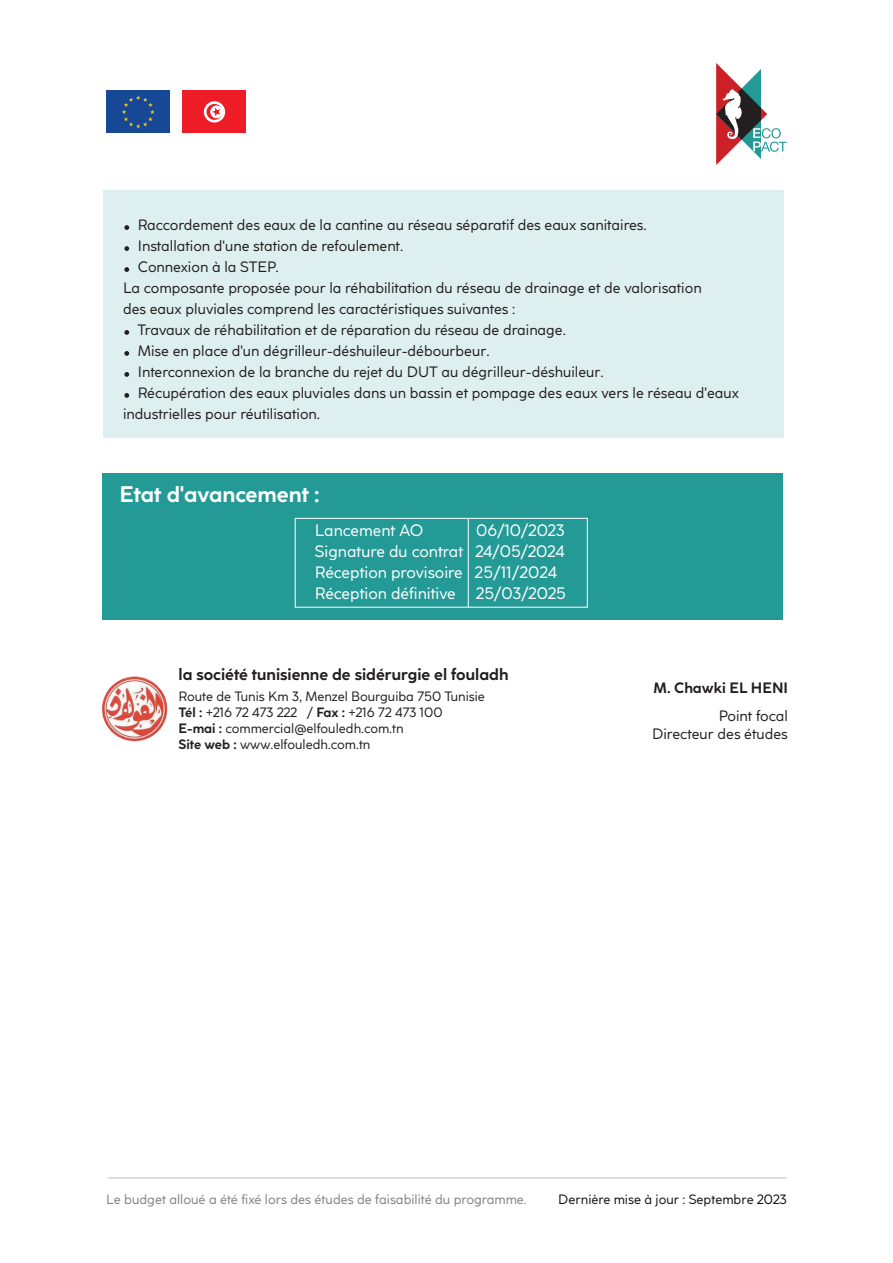
<style>
.page{position:relative;width:893px;height:1263px;background:#fff}
.page>*{position:absolute;margin:0;border:0;box-sizing:border-box;transform-origin:0 0}
.t1{font:700 22.5px "Coco Sharp S";color:#fff}
.t2{font:16.5px/21px "Coco Sharp S";color:#fff}
.t3{font:700 16.5px "Coco Sharp S";color:#231f20}
.t4{font:15px/18px "Coco Sharp S";color:#231f20;text-align:right}
.t5{font:700 15px "Coco Sharp S";color:#231f20}
.t6{font:13.5px/16.2px "Coco Sharp S";color:#231f20}
.t7{font:13.5px "Coco Sharp S";color:#808285}
.t8{font:13.5px "Coco Sharp S";color:#111416}
.s1{font-weight:700}
</style>
<div class="page">
<div style="left:104px;top:191px;width:680px;height:247px;background:#deefef"></div>
<div style="left:102px;top:474px;width:680px;height:146px;background:#249a97"></div>
<div style="left:295px;top:518px;width:292px;height:89px;border:1px solid #fff"></div>
<hr style="left:468px;top:518px;width:1px;height:89px;background:#fff">
<img style="left:101px;top:676px;width:67px;height:66px">
<svg style="left:716px;top:63px;width:71px;height:102px"></svg>
<div style="left:106px;top:91px;width:64px;height:42px;background:#174895"></div>
<svg style="left:122px;top:96px;width:33px;height:32px"></svg>
<div style="left:183px;top:91px;width:63px;height:42px;background:#ee1c27"></div>
<svg style="left:204px;top:101px;width:21px;height:22px"></svg>
<svg style="left:206px;top:104px;width:16px;height:16px"></svg>
<svg style="left:210px;top:106px;width:13px;height:12px"></svg>
<svg style="left:212px;top:107px;width:8px;height:9px"></svg>
<hr style="left:108px;top:1177px;width:679px;height:1px;background:#bcbdc0">
<svg style="left:124px;top:225px;width:5px;height:5px"></svg>
<svg style="left:124px;top:246px;width:5px;height:5px"></svg>
<svg style="left:124px;top:267px;width:5px;height:5px"></svg>
<svg style="left:124px;top:330px;width:5px;height:5px"></svg>
<svg style="left:124px;top:351px;width:5px;height:5px"></svg>
<svg style="left:124px;top:372px;width:5px;height:5px"></svg>
<svg style="left:124px;top:393px;width:5px;height:5px"></svg>
<p class="t4" style="left:138px;top:216px;width:510px">Raccordement des eaux de la cantine au réseau séparatif des eaux sanitaires.</p>
<p class="t4" style="left:138px;top:237px;width:267px">Installation d'une station de refoulement.</p>
<p class="t4" style="left:138px;top:258px;width:142px">Connexion à la STEP.</p>
<p class="t4" style="left:123px;top:279px;width:580px">La composante proposée pour la réhabilitation du réseau de drainage et de valorisation</p>
<p class="t4" style="left:123px;top:300px;width:394px">des eaux pluviales comprend les caractéristiques suivantes :</p>
<p class="t4" style="left:138px;top:321px;width:430px">Travaux de réhabilitation et de réparation du réseau de drainage.</p>
<p class="t4" style="left:138px;top:342px;width:353px">Mise en place d'un dégrilleur-déshuileur-débourbeur.</p>
<p class="t4" style="left:138px;top:363px;width:467px">Interconnexion de la branche du rejet du DUT au dégrilleur-déshuileur.</p>
<p class="t4" style="left:138px;top:384px;width:603px">Récupération des eaux pluviales dans un bassin et pompage des eaux vers le réseau d'eaux</p>
<p class="t4" style="left:123px;top:405px;width:199px">industrielles pour réutilisation.</p>
<h1 class="t1" style="left:119px;top:478px;width:202px">Etat d'avancement :</h1>
<p class="t2" style="left:315px;top:520px;width:110px">Lancement AO</p>
<p class="t2" style="left:315px;top:520px;width:253px;text-indent:161px">06/10/2023<br>Signature du contrat 24/05/2024<br>Réception provisoire 25/11/2024<br>Réception définitive 25/03/2025</p>
<p class="t3" style="left:179px;top:662px;width:331px">la société tunisienne de sidérurgie el fouladh</p>
<p class="t6" style="left:179px;top:688px;width:308px">Route de Tunis Km 3, Menzel Bourguiba 750 Tunisie <span class="s1">Tél :</span> +216 72 473 222 / <span class="s1">Fax :</span> +216 72 473 100<br><span class="s1">E-mai :</span> commercial@elfouledh.com.tn<br><span class="s1">Site web :</span> www.elfouledh.com.tn</p>
<p class="t5" style="left:654px;top:678px;width:136px">M. Chawki EL HENI</p>
<p class="t4" style="left:652px;top:707px;width:137px">Point focal<br>Directeur des études</p>
<p class="t7" style="left:106px;top:1190px;width:422px">Le budget alloué a été fixé lors des études de faisabilité du programme.</p>
<p class="t8" style="left:558px;top:1191px;width:230px">Dernière mise à jour : Septembre 2023</p>
</div>
